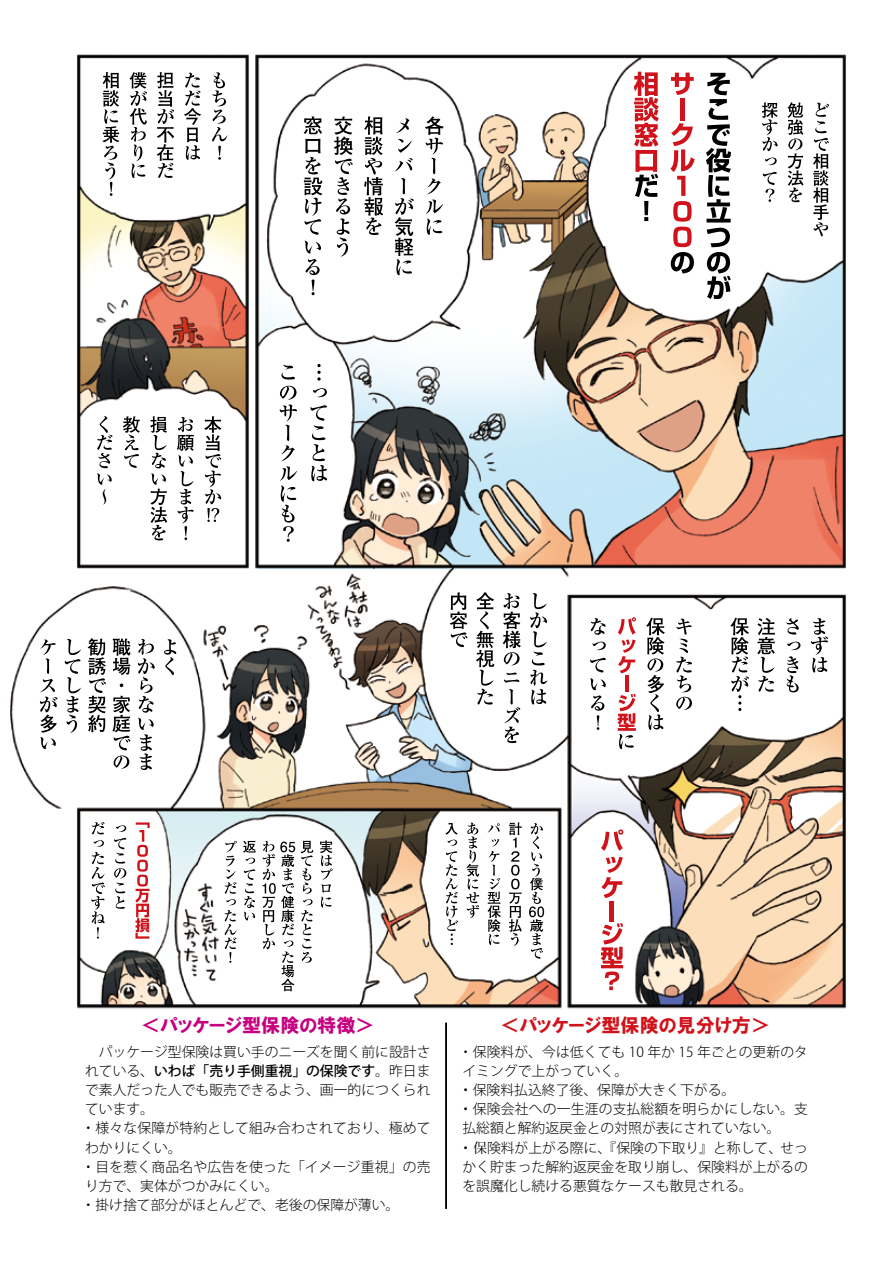
<style>
.page{position:relative;width:893px;height:1263px;background:#fff}
.page>*{position:absolute;margin:0;border:0;box-sizing:border-box;transform-origin:0 0}
.t1{font:19.2px "HGP Soei Kakugothic UB";color:#d0121b}
.t2{font:19.2px "HGP Soei Kakugothic UB";color:#c60080}
.t3{font:300 13.8px/19.2px "Koz Go Pr 6 N";color:#000}
.s1{font-weight:500}
.s2{font-family:"Koz Min Pro";font-weight:400}
</style>
<div class="page">
<img style="left:10px;top:54px;width:836px;height:1156px">
<svg style="left:813px;top:103px;width:16px;height:133px"></svg>
<svg style="left:787px;top:102px;width:16px;height:100px"></svg>
<svg style="left:762px;top:102px;width:16px;height:49px"></svg>
<svg style="left:765px;top:158px;width:12px;height:7px"></svg>
<svg style="left:763px;top:172px;width:14px;height:30px"></svg>
<svg style="left:425px;top:116px;width:19px;height:119px"></svg>
<svg style="left:396px;top:118px;width:13px;height:15px"></svg>
<svg style="left:395px;top:139px;width:18px;height:33px"></svg>
<svg style="left:395px;top:178px;width:19px;height:97px"></svg>
<svg style="left:364px;top:116px;width:19px;height:119px"></svg>
<svg style="left:334px;top:117px;width:19px;height:140px"></svg>
<svg style="left:304px;top:116px;width:18px;height:119px"></svg>
<svg style="left:305px;top:241px;width:16px;height:12px"></svg>
<svg style="left:306px;top:259px;width:14px;height:36px"></svg>
<svg style="left:811px;top:618px;width:17px;height:54px"></svg>
<svg style="left:786px;top:618px;width:13px;height:16px"></svg>
<svg style="left:787px;top:642px;width:13px;height:8px"></svg>
<svg style="left:787px;top:656px;width:12px;height:36px"></svg>
<svg style="left:757px;top:618px;width:18px;height:74px"></svg>
<svg style="left:730px;top:618px;width:19px;height:93px"></svg>
<svg style="left:530px;top:593px;width:17px;height:111px"></svg>
<svg style="left:503px;top:593px;width:18px;height:73px"></svg>
<svg style="left:504px;top:672px;width:15px;height:11px"></svg>
<svg style="left:504px;top:689px;width:16px;height:54px"></svg>
<svg style="left:476px;top:592px;width:18px;height:112px"></svg>
<svg style="left:450px;top:592px;width:18px;height:55px"></svg>
<svg style="left:135px;top:822px;width:15px;height:117px"></svg>
<svg style="left:116px;top:825px;width:10px;height:7px"></svg>
<svg style="left:114px;top:838px;width:12px;height:71px"></svg>
<svg style="left:92px;top:822px;width:12px;height:12px"></svg>
<svg style="left:91px;top:840px;width:14px;height:98px"></svg>
<svg style="left:164px;top:639px;width:12px;height:36px"></svg>
<svg style="left:138px;top:639px;width:17px;height:131px"></svg>
<svg style="left:113px;top:638px;width:17px;height:37px"></svg>
<svg style="left:120px;top:683px;width:3px;height:4px"></svg>
<svg style="left:112px;top:696px;width:18px;height:73px"></svg>
<svg style="left:88px;top:638px;width:18px;height:94px"></svg>
<svg style="left:65px;top:639px;width:16px;height:94px"></svg>
<svg style="left:40px;top:639px;width:17px;height:110px"></svg>
<svg style="left:529px;top:823px;width:15px;height:136px"></svg>
<svg style="left:509px;top:822px;width:13px;height:124px"></svg>
<svg style="left:488px;top:823px;width:12px;height:10px"></svg>
<svg style="left:487px;top:839px;width:14px;height:106px"></svg>
<svg style="left:466px;top:822px;width:13px;height:96px"></svg>
<svg style="left:445px;top:823px;width:13px;height:11px"></svg>
<svg style="left:446px;top:840px;width:12px;height:105px"></svg>
<svg style="left:320px;top:840px;width:13px;height:68px"></svg>
<svg style="left:262px;top:841px;width:51px;height:150px"></svg>
<svg style="left:243px;top:841px;width:13px;height:79px"></svg>
<svg style="left:225px;top:841px;width:12px;height:122px"></svg>
<svg style="left:676px;top:619px;width:16px;height:91px"></svg>
<svg style="left:646px;top:618px;width:19px;height:112px"></svg>
<svg style="left:618px;top:617px;width:18px;height:56px"></svg>
<hr style="left:625px;top:676px;width:3px;height:16px;background:#d0121b">
<svg style="left:617px;top:694px;width:19px;height:55px"></svg>
<svg style="left:591px;top:618px;width:15px;height:17px"></svg>
<svg style="left:593px;top:642px;width:13px;height:8px"></svg>
<svg style="left:590px;top:658px;width:16px;height:14px"></svg>
<svg style="left:590px;top:678px;width:16px;height:52px"></svg>
<svg style="left:601px;top:829px;width:22px;height:22px"></svg>
<svg style="left:601px;top:857px;width:22px;height:41px"></svg>
<hr style="left:610px;top:901px;width:4px;height:20px;background:#d0121b">
<svg style="left:601px;top:923px;width:22px;height:67px"></svg>
<svg style="left:212px;top:72px;width:15px;height:88px"></svg>
<svg style="left:184px;top:73px;width:17px;height:87px"></svg>
<svg style="left:157px;top:72px;width:17px;height:106px"></svg>
<svg style="left:129px;top:72px;width:18px;height:106px"></svg>
<svg style="left:103px;top:72px;width:16px;height:124px"></svg>
<svg style="left:204px;top:416px;width:17px;height:106px"></svg>
<svg style="left:177px;top:417px;width:17px;height:123px"></svg>
<svg style="left:150px;top:416px;width:17px;height:124px"></svg>
<svg style="left:123px;top:416px;width:17px;height:52px"></svg>
<svg style="left:97px;top:416px;width:15px;height:88px"></svg>
<svg style="left:317px;top:364px;width:4px;height:17px"></svg>
<svg style="left:313px;top:388px;width:14px;height:9px"></svg>
<svg style="left:310px;top:405px;width:17px;height:76px"></svg>
<svg style="left:281px;top:364px;width:14px;height:15px"></svg>
<svg style="left:280px;top:386px;width:17px;height:156px"></svg>
<svg style="left:706px;top:73px;width:25px;height:226px"></svg>
<svg style="left:671px;top:73px;width:23px;height:22px"></svg>
<hr style="left:680px;top:98px;width:4px;height:22px;background:#d0121b">
<svg style="left:670px;top:123px;width:25px;height:150px"></svg>
<svg style="left:634px;top:72px;width:25px;height:149px"></svg>
<div style="left:446px;top:1023px;width:1px;height:186px;border:1px solid #000"></div>
<h1 class="t2" style="left:141px;top:1015px;width:235px">＜パッケージ型保険の特徴&lt;</h1>
<p class="t3" style="left:82px;top:1042px;width:350px">　パッケージ型保険は買い手のニーズを聞く前に設計されている、<span class="s1">いわば「売り手側重視」の保険です</span>。昨日まで素人だった人でも販売できるよう、画一的につくられています。<br>・様々な保障が特約として組み合わされており、極めてわかりにくい。<br>・目を惹く商品名や広告を使った「イメージ重視」の売り方で、実体がつかみにくい。<br>・掛け捨て部分がほとんどで、老後の保障が薄い。</p>
<h1 class="t1" style="left:500px;top:1015px;width:271px">＜パッケージ型保険の見分け方&lt;</h1>
<p class="t3" style="left:459px;top:1042px;width:351px">・保険料が、今は低くても 10 年か 15 年ごとの更新のタイミングで上がっていく。<br><span class="s2">・</span>保険料払込終了後、保障が大きく下がる。<br><span class="s2">・</span>保険会社への一生涯の支払総額を明らかにしない。支払総額と解約返戻金との対照が表にされていない。<br><span class="s2">・保</span>険料が上がる際に、『保険の下取り』と称して、せっかく貯まった解約返戻金を取り崩し、保険料が上がるのを誤魔化し続ける悪質なケースも散見される。</p>
</div>
